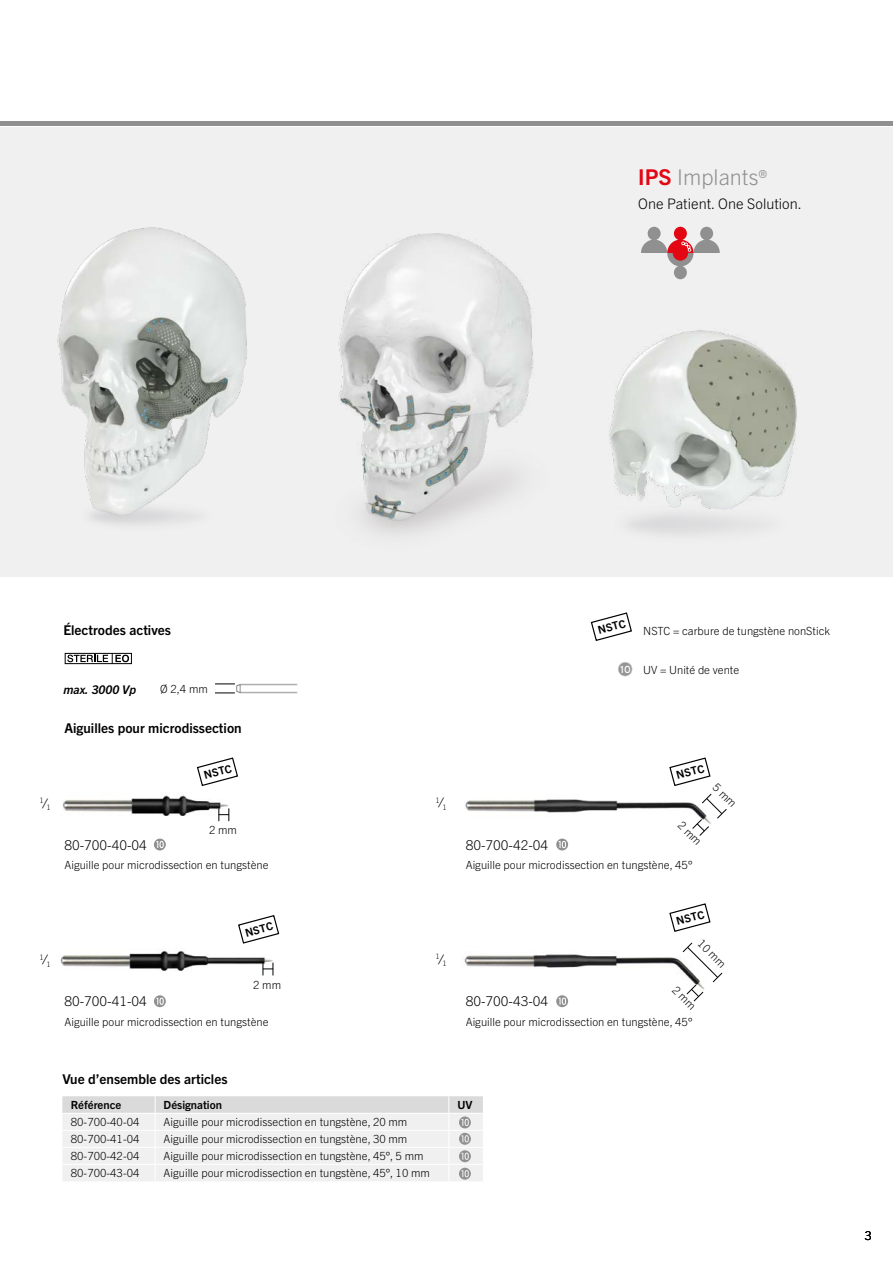
<style>
.page{position:relative;width:893px;height:1263px;background:#fff}
.page>*{position:absolute;margin:0;border:0;box-sizing:border-box;transform-origin:0 0}
.t1{font:300 21.9px "Trade Gothic Next LT Pro";color:#909090}
.t2{font:300 14.55px "Trade Gothic Next LT Pro";color:#000}
.t3{font:700 13.5px "Trade Gothic Next LT Pro";color:#000}
.t4{font:300 13.5px "Trade Gothic Next LT Pro";color:#000}
.t5{font:italic 700 12px "Trade Gothic Next LT Pro";color:#000}
.t6{font:300 12px "Trade Gothic Next LT Pro";color:#000}
.t7{font:300 11.25px "Trade Gothic Next LT Pro";color:#000}
.t8{font:700 11.25px "Trade Gothic Next LT Pro";color:#000}
.t9{font:700 10.95px "Trade Gothic Next LT Pro";color:#000}
.t10{font:700 expanded 9.75px "Trade Gothic LH";color:#fff;scale:.87 1}
.t11{font:300 7.5px "Trade Gothic Next LT Pro";color:#000}
.s1{font-weight:700;color:#e30613}
.s2{font-size:16.35px}
.s3{font-size:12.75px}
</style>
<div class="page">
<div style="left:0;top:128px;width:893px;height:448px;background:#f0f0f0"></div>
<img style="left:464px;top:954px;width:208px;height:14px">
<img style="left:63px;top:795px;width:166px;height:23px">
<img style="left:60px;top:951px;width:214px;height:24px">
<img style="left:465px;top:799px;width:204px;height:14px">
<div style="left:65px;top:653px;width:67px;height:11px;border:1px solid #000"></div>
<svg style="left:67px;top:653px;width:62px;height:11px"></svg>
<img style="left:218px;top:683px;width:80px;height:11px">
<svg style="left:215px;top:684px;width:20px;height:1px"></svg>
<svg style="left:215px;top:693px;width:20px;height:1px"></svg>
<svg style="left:618px;top:662px;width:14px;height:14px"></svg>
<svg style="left:219px;top:808px;width:11px;height:13px"></svg>
<svg style="left:263px;top:963px;width:11px;height:12px"></svg>
<img style="left:57px;top:227px;width:190px;height:298px">
<img style="left:609px;top:330px;width:188px;height:204px">
<svg style="left:641px;top:227px;width:79px;height:52px"></svg>
<img style="left:338px;top:233px;width:195px;height:302px">
<svg style="left:590px;top:612px;width:42px;height:29px"></svg>
<svg style="left:197px;top:757px;width:41px;height:29px"></svg>
<svg style="left:669px;top:903px;width:42px;height:29px"></svg>
<svg style="left:238px;top:915px;width:42px;height:29px"></svg>
<hr style="left:0;top:121px;width:893px;height:4px;background:#909090">
<svg style="left:154px;top:838px;width:12px;height:12px"></svg>
<svg style="left:154px;top:995px;width:12px;height:12px"></svg>
<svg style="left:556px;top:838px;width:12px;height:12px"></svg>
<svg style="left:556px;top:995px;width:12px;height:12px"></svg>
<svg style="left:62px;top:1096px;width:421px;height:85px"></svg>
<svg style="left:669px;top:757px;width:58px;height:79px"></svg>
<svg style="left:672px;top:942px;width:51px;height:60px"></svg>
<h1 class="t1" style="left:638px;top:162px;width:130px"><span class="s1">IPS</span> Implants<span class="s2">®</span></h1>
<p class="t2" style="left:638px;top:194px;width:165px">One Patient. One Solution.</p>
<p class="t3" style="left:63px;top:621px;width:109px">Électrodes actives</p>
<p class="t5" style="left:63px;top:681px;width:74px">max. 3000 Vp</p>
<p class="t7" style="left:160px;top:681px;width:49px">Ø 2,4 mm</p>
<p class="t3" style="left:64px;top:718px;width:179px">Aiguilles pour microdissection</p>
<p class="t9" style="left:596px;top:623px;width:30px;rotate:-15deg">NSTC</p>
<p class="t10" style="left:619px;top:663px;width:14px">10</p>
<p class="t7" style="left:643px;top:623px;width:188px">NSTC = carbure de tungstène nonStick</p>
<p class="t7" style="left:643px;top:662px;width:97px">UV = Unité de vente</p>
<p class="t9" style="left:202px;top:768px;width:30px;rotate:-15deg">NSTC</p>
<p class="t9" style="left:675px;top:768px;width:30px;rotate:-15deg">NSTC</p>
<p class="t11" style="left:39px;top:798px;width:13px">1<span class="s3">⁄</span>1</p>
<p class="t11" style="left:435px;top:798px;width:13px">1<span class="s3">⁄</span>1</p>
<p class="t7" style="left:209px;top:822px;width:29px">2 mm</p>
<p class="t4" style="left:64px;top:836px;width:84px">80-700-40-04</p>
<p class="t7" style="left:64px;top:857px;width:206px">Aiguille pour microdissection en tungstène</p>
<p class="t9" style="left:243px;top:925px;width:30px;rotate:-15deg">NSTC</p>
<p class="t11" style="left:39px;top:955px;width:13px">1<span class="s3">⁄</span>1</p>
<p class="t11" style="left:435px;top:955px;width:13px">1<span class="s3">⁄</span>1</p>
<p class="t7" style="left:253px;top:977px;width:29px">2 mm</p>
<p class="t4" style="left:64px;top:992px;width:84px">80-700-41-04</p>
<p class="t7" style="left:64px;top:1014px;width:206px">Aiguille pour microdissection en tungstène</p>
<p class="t4" style="left:466px;top:836px;width:84px">80-700-42-04</p>
<p class="t7" style="left:466px;top:857px;width:228px">Aiguille pour microdissection en tungstène, 45°</p>
<p class="t9" style="left:675px;top:914px;width:30px;rotate:-15deg">NSTC</p>
<p class="t7" style="left:705px;top:936px;width:36px;rotate:45deg">10 mm</p>
<p class="t4" style="left:466px;top:992px;width:84px">80-700-43-04</p>
<p class="t7" style="left:466px;top:1014px;width:228px">Aiguille pour microdissection en tungstène, 45°</p>
<p class="t3" style="left:62px;top:1070px;width:167px">Vue d’ensemble des articles</p>
<p class="t8" style="left:71px;top:1097px;width:52px">Référence</p>
<p class="t8" style="left:164px;top:1097px;width:60px">Désignation</p>
<p class="t8" style="left:457px;top:1097px;width:17px">UV</p>
<p class="t7" style="left:71px;top:1114px;width:70px">80-700-40-04</p>
<p class="t7" style="left:164px;top:1114px;width:245px">Aiguille pour microdissection en tungstène, 20 mm</p>
<p class="t7" style="left:71px;top:1131px;width:70px">80-700-41-04</p>
<p class="t7" style="left:164px;top:1131px;width:245px">Aiguille pour microdissection en tungstène, 30 mm</p>
<p class="t7" style="left:71px;top:1148px;width:70px">80-700-42-04</p>
<p class="t7" style="left:164px;top:1148px;width:261px">Aiguille pour microdissection en tungstène, 45°, 5 mm</p>
<p class="t7" style="left:71px;top:1165px;width:70px">80-700-43-04</p>
<p class="t7" style="left:164px;top:1165px;width:268px">Aiguille pour microdissection en tungstène, 45°, 10 mm</p>
<p class="t6" style="left:865px;top:1227px;width:8px">3</p>
</div>
